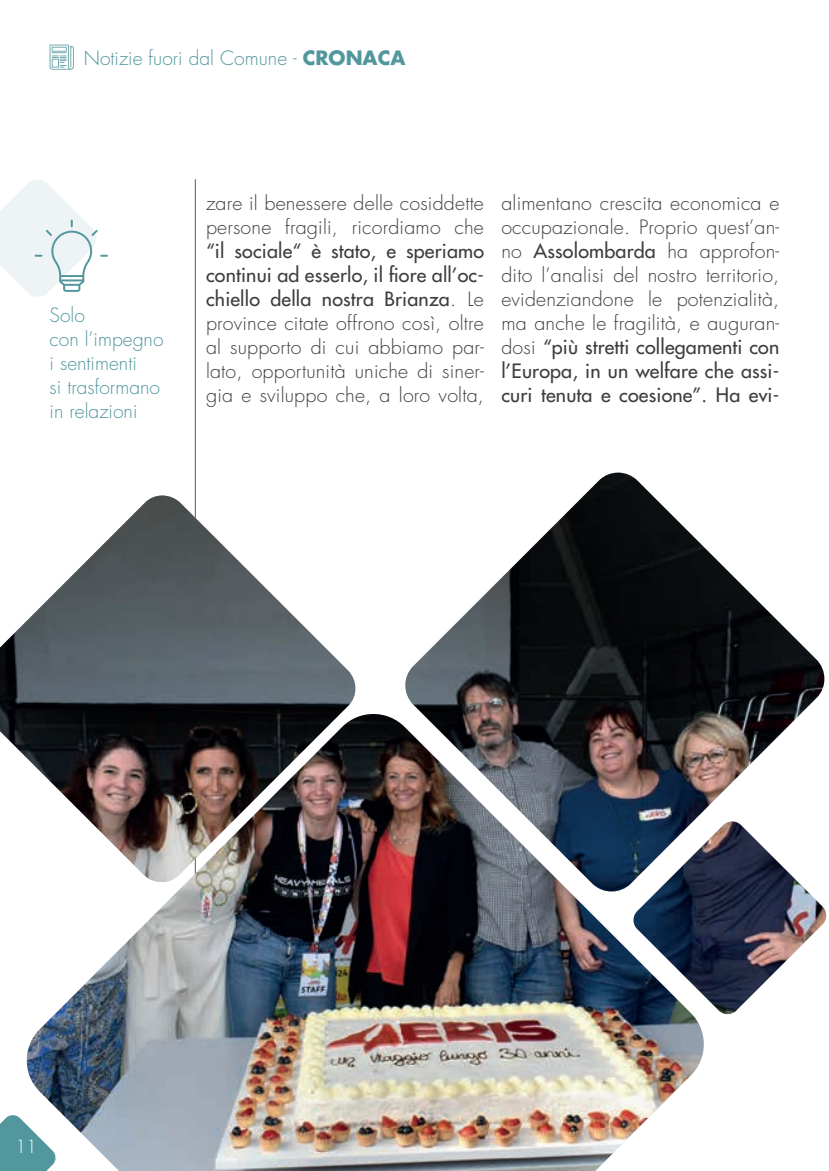
<style>
.page{position:relative;width:829px;height:1171px;background:#fff}
.page>*{position:absolute;margin:0;border:0;box-sizing:border-box;transform-origin:0 0}
.t1{font:300 19.25px/24px "Futura Std";letter-spacing:.01em;color:#3e3e3f;text-align:justify}
.t2{font:300 19.25px/24px "Futura Std";color:#52979d}
.t3{font:300 17.5px "Futura Std";color:#fff}
.s1{font-weight:700}
.s2{font-weight:500}
</style>
<div class="page">
<hr style="left:195px;top:179px;width:1px;height:786px;background:#57585a">
<svg style="left:50px;top:45px;width:24px;height:25px"></svg>
<svg style="left:0;top:179px;width:108px;height:118px"></svg>
<svg style="left:0;top:1115px;width:22px;height:56px"></svg>
<img style="left:22px;top:714px;width:610px;height:457px">
<img style="left:402px;top:473px;width:423px;height:421px">
<img style="left:0;top:495px;width:358px;height:390px">
<img style="left:632px;top:812px;width:195px;height:322px">
<p class="t2" style="left:84px;top:47px;width:323px">Notizie fuori dal Comune - <span class="s1">CRONACA</span></p>
<p class="t2" style="left:50px;top:303px;width:115px">Solo<br>con l’impegno i sentimenti<br>si trasformano in relazioni</p>
<p class="t1" style="left:206px;top:192px;width:279px">zare il benessere delle cosiddette persone fragili, ricordiamo che</p>
<p class="t1" style="left:206px;top:240px;width:279px"><span class="s2">“il sociale“ è stato, e speriamo continui ad esserlo, il fiore all’oc&shy;chiello della nostra Brianza</span>. Le province citate offrono così, oltre al supporto di cui abbiamo par&shy;lato, opportunità uniche di siner&shy;gia e sviluppo che, a loro volta,</p>
<p class="t1" style="left:501px;top:192px;width:279px">alimentano crescita economica e occupazionale. Proprio quest’an&shy;no <span class="s2">Assolombarda</span> ha approfon&shy;dito l’analisi del nostro territorio, evidenziandone le potenzialità, ma anche le fragilità, e auguran&shy;dosi <span class="s2">“più stretti collegamenti con l’Europa, in un welfare che assi&shy;curi tenuta e coesione”. Ha evi-</span></p>
<p class="t3" style="left:15px;top:1136px;width:23px">11</p>
</div>
